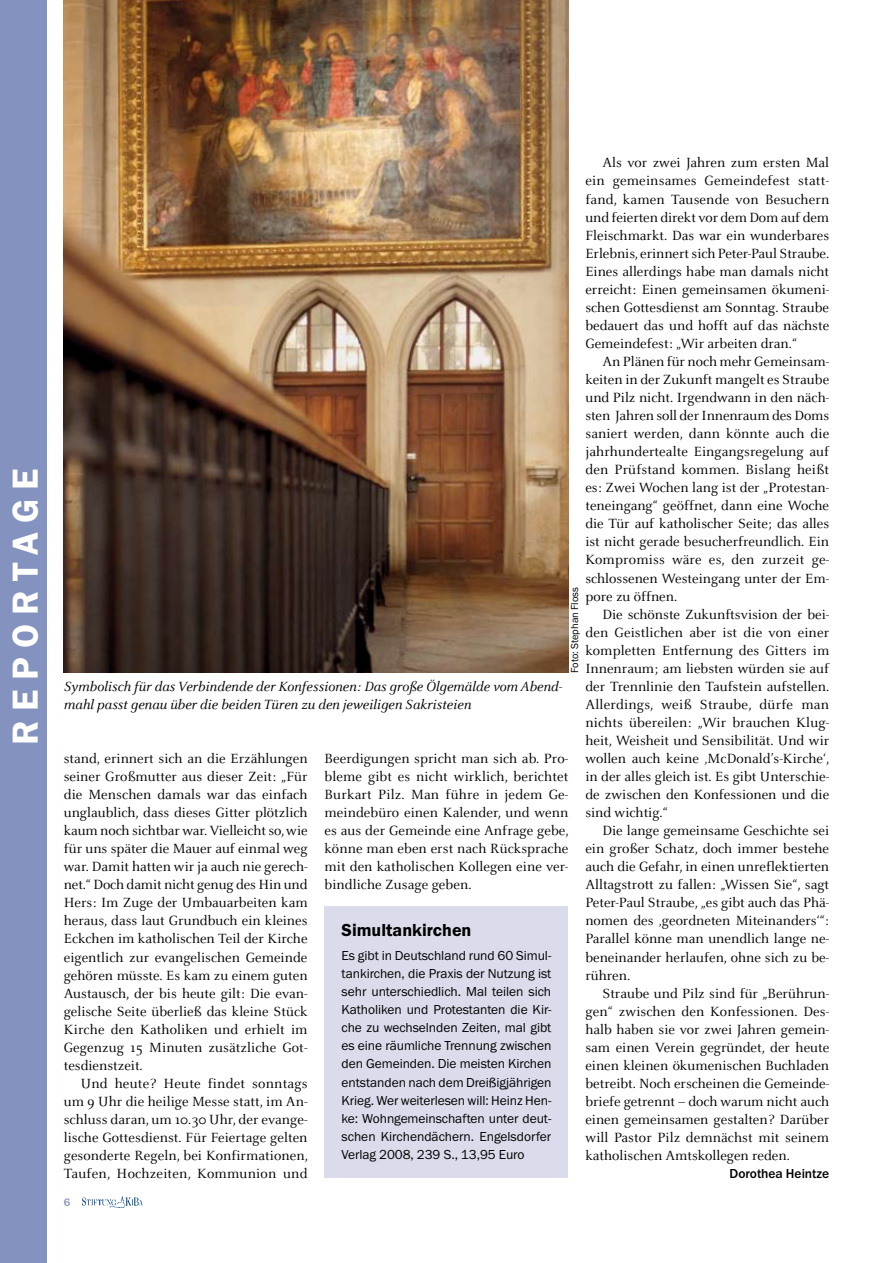
<style>
.page{position:relative;width:893px;height:1263px;background:#fff}
.page>*{position:absolute;margin:0;border:0;box-sizing:border-box;transform-origin:0 0}
.t1{font:37.5px "Franklin Gothic URW Dem";letter-spacing:.25em;color:#fff}
.t2{font:18px "Franklin Gothic URW Dem";color:#000}
.t3{font:14.7px/18px "Celeste OT";color:#000;text-align:justify}
.t4{font:italic 14.7px/18px "Celeste OT";color:#000}
.t5{font:13.5px/18px "Franklin Gothic URW Boo";letter-spacing:-.005em;color:#000;text-align:justify}
.t6{font:500 13.5px "Franklin Gothic URW";color:#000}
.t7{font:10.5px "Franklin Gothic URW Boo";color:#000}
</style>
<div class="page">
<img style="left:64px;top:0;width:504px;height:673px">
<div style="left:324px;top:907px;width:244px;height:271px;background:#dadceb"></div>
<div style="left:0;top:0;width:47px;height:1263px;background:#8392be"></div>
<img style="left:83px;top:1196px;width:60px;height:11px">
<hr style="left:892px;top:0;width:1px;height:1263px;background:#8392be">
<h1 class="t1" style="left:2px;top:745px;width:278px;rotate:-90deg">REPORTAGE</h1>
<p class="t3" style="left:585px;top:154px;width:245px;text-indent:17px">Als vor zwei Jahren zum ersten Mal ein gemeinsames Gemeindefest statt&shy;fand, kamen Tausende von Besuchern und feierten direkt vor dem Dom auf dem Fleischmarkt. Das war ein wunderbares Erlebnis, erinnert sich Peter-Paul Straube.<br>Eines allerdings habe man damals nicht erreicht: Einen gemeinsamen ökumeni&shy;schen Gottesdienst am Sonntag. Straube bedauert das und hofft auf das nächste Gemeindefest: „Wir arbeiten dran.“</p>
<p class="t3" style="left:585px;top:353px;width:245px;text-indent:17px">An Plänen für noch mehr Gemeinsam&shy;keiten in der Zukunft mangelt es Straube und Pilz nicht. Irgendwann in den näch&shy;sten Jahren soll der Innenraum des Doms saniert werden, dann könnte auch die jahrhundertealte Eingangsre-gelung auf den Prüfstand kommen. Bislang heißt es: Zwei Wochen lang ist der „Protestan&shy;teneingang“ geöffnet, dann eine Woche die Tür auf katholischer Seite; das alles ist nicht gerade besucherfreundlich. Ein Kompromiss wäre es, den zurzeit ge&shy;schlossenen Westeingang unter der Em&shy;pore zu öffnen.</p>
<p class="t3" style="left:585px;top:605px;width:246px;text-indent:17px">Die schönste Zukunftsvision der bei&shy;den Geistlichen aber ist die von einer kompletten Entfernung des Gitters im Innenraum; am liebsten würden sie auf der Trennlinie den Taufstein aufstellen.<br>Allerdings, weiß Straube, dürfe man nichts übereilen: „Wir brauchen Klug&shy;heit, Weisheit und Sensibilität. Und wir wollen auch keine ‚McDonald’s-Kirche‘, in der alles gleich ist. Es gibt Unterschie&shy;de zwischen den Konfessionen und die sind wichtig.“</p>
<p class="t3" style="left:585px;top:822px;width:245px;text-indent:17px">Die lange gemeinsame Geschichte sei ein großer Schatz, doch immer bestehe auch die Gefahr, in einen unreflektierten Alltagstrott zu fallen: „Wissen Sie“, sagt Peter-Paul Straube, „es gibt auch das Phä&shy;nomen des ‚geordneten Miteinanders‘“:<br>Parallel könne man unendlich lange ne&shy;beneinander herlaufen, ohne sich zu be&shy;rühren.</p>
<p class="t3" style="left:585px;top:984px;width:245px;text-indent:17px">Straube und Pilz sind für „Berührun&shy;gen“ zwischen den Konfessionen. Des&shy;halb haben sie vor zwei Jahren gemein&shy;sam einen Verein gegründet, der heute einen kleinen ökumenischen Buchladen betreibt. Noch erscheinen die Gemeinde&shy;briefe getrennt – doch warum nicht auch einen gemeinsamen gestalten? Darüber will Pastor Pilz demnächst mit seinem katholischen Amtskollegen reden.</p>
<p class="t6" style="left:730px;top:1165px;width:101px">Dorothea Heintze</p>
<p class="t7" style="left:568px;top:673px;width:87px;rotate:-90deg">Foto: Stephan Floss</p>
<p class="t4" style="left:64px;top:677px;width:500px">Symbolisch für das Verbindende der Konfessionen: Das große Ölgemälde vom Abend&shy;mahl passt genau über die beiden Türen zu den jeweiligen Sakristeien</p>
<p class="t3" style="left:64px;top:750px;width:245px">stand, erinnert sich an die Erzählungen seiner Großmutter aus dieser Zeit: „Für die Menschen damals war das einfach unglaublich, dass dieses Gitter plötzlich kaum noch sichtbar war. Vielleicht so, wie für uns später die Mauer auf einmal weg war. Damit hatten wir ja auch nie gerech&shy;net.“ Doch damit nicht genug des Hin und Hers: Im Zuge der Umbau-arbeiten kam heraus, dass laut Grundbuch ein kleines Eckchen im katholischen Teil der Kirche eigentlich zur evangelischen Gemeinde gehören müsste. Es kam zu einem guten Austausch, der bis heute gilt: Die evan&shy;gelische Seite überließ das kleine Stück Kirche den Katholiken und erhielt im Gegenzug 15 Minuten zusätzliche Got&shy;tesdienstzeit.</p>
<p class="t3" style="left:64px;top:1074px;width:246px;text-indent:17px">Und heute? Heute findet sonntags um 9 Uhr die heilige Messe statt, im An&shy;schluss daran, um 10.30 Uhr, der evange&shy;lische Gottesdienst. Für Feiertage gelten gesonderte Regeln, bei Konfirmationen, Taufen, Hochzeiten, Kommunion und</p>
<p class="t3" style="left:325px;top:750px;width:246px">Beerdigungen spricht man sich ab. Pro&shy;bleme gibt es nicht wirklich, berichtet Burkart Pilz. Man führe in jedem Ge&shy;meindebüro einen Kalender, und wenn es aus der Gemeinde eine Anfrage gebe, könne man eben erst nach Rücksprache mit den katholischen Kollegen eine ver&shy;bindliche Zusage geben.</p>
<p class="t2" style="left:342px;top:919px;width:131px">Simultankirchen</p>
<p class="t5" style="left:342px;top:946px;width:211px">Es gibt in Deutschland rund 60 Simul&shy;tankirchen, die Praxis der Nutzung ist sehr unterschiedlich. Mal teilen sich Katholiken und Protestanten die Kir&shy;che zu wechselnden Zeiten, mal gibt es eine räumliche Trennung zwischen den Gemeinden. Die meisten Kirchen entstanden nach dem Dreißigjährigen Krieg. Wer weiter-lesen will: Heinz Hen&shy;ke: Wohngemeinschaften unter deut&shy;schen Kirchendächern. Engelsdorfer Verlag 2008, 239 S., 13,95 Euro</p>
</div>
